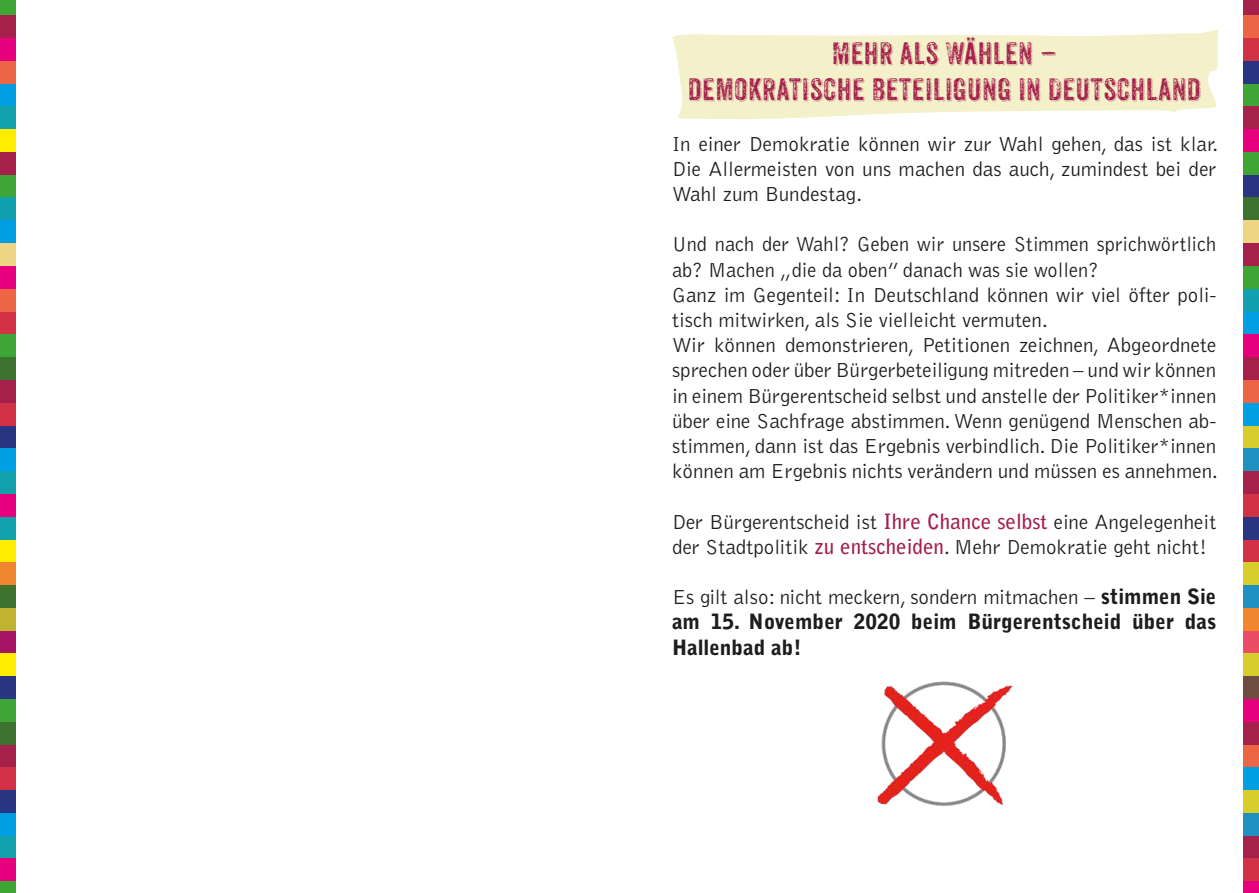
<style>
.page{position:relative;width:1259px;height:893px;background:#fff}
.page>*{position:absolute;margin:0;border:0;box-sizing:border-box;transform-origin:0 0}
.t1{font:30px/36px "Anodyne Combined";letter-spacing:.02em;color:#a5204a;text-align:center}
.t2{font:300 21px/25.2px "Bell Gothic";color:#1d1d1b}
.t3{font:900 21px/25.2px "Bell Gothic";color:#1d1d1b;text-align:justify}
.s1{font-weight:700;color:#a5204a}
.s2{font-weight:300}
</style>
<div class="page">
<div style="left:0;top:881px;width:16px;height:12px;background:#3fa535"></div>
<div style="left:0;top:334px;width:16px;height:23px;background:#3fa535"></div>
<div style="left:0;top:425px;width:16px;height:23px;background:#283583"></div>
<div style="left:0;top:380px;width:16px;height:23px;background:#a5204a"></div>
<div style="left:0;top:471px;width:16px;height:23px;background:#11a2ab"></div>
<div style="left:0;top:357px;width:16px;height:23px;background:#3d712e"></div>
<div style="left:0;top:448px;width:16px;height:23px;background:#009fe3"></div>
<div style="left:0;top:403px;width:16px;height:22px;background:#d23246"></div>
<div style="left:0;top:494px;width:16px;height:23px;background:#e6007d"></div>
<div style="left:0;top:129px;width:16px;height:23px;background:#ffed00"></div>
<div style="left:0;top:38px;width:16px;height:23px;background:#e6007d"></div>
<div style="left:0;top:84px;width:16px;height:22px;background:#009fe3"></div>
<div style="left:0;top:0;width:16px;height:15px;background:#3fa535"></div>
<div style="left:0;top:106px;width:16px;height:23px;background:#11a2ab"></div>
<div style="left:0;top:15px;width:16px;height:23px;background:#a5204a"></div>
<div style="left:0;top:61px;width:16px;height:23px;background:#ec6545"></div>
<div style="left:0;top:676px;width:16px;height:23px;background:#283583"></div>
<div style="left:0;top:585px;width:16px;height:23px;background:#3d712e"></div>
<div style="left:0;top:631px;width:16px;height:22px;background:#a51564"></div>
<div style="left:0;top:539px;width:16px;height:23px;background:#ffed00"></div>
<div style="left:0;top:653px;width:16px;height:23px;background:#ffed00"></div>
<div style="left:0;top:562px;width:16px;height:23px;background:#f0872e"></div>
<div style="left:0;top:608px;width:16px;height:23px;background:#c0b42e"></div>
<div style="left:0;top:517px;width:16px;height:22px;background:#11a2ab"></div>
<div style="left:0;top:312px;width:16px;height:22px;background:#d23246"></div>
<div style="left:0;top:220px;width:16px;height:23px;background:#009fe3"></div>
<div style="left:0;top:266px;width:16px;height:23px;background:#e6007d"></div>
<div style="left:0;top:175px;width:16px;height:23px;background:#3fa535"></div>
<div style="left:0;top:289px;width:16px;height:23px;background:#ec6545"></div>
<div style="left:0;top:198px;width:16px;height:22px;background:#11a0af"></div>
<div style="left:0;top:243px;width:16px;height:23px;background:#efd581"></div>
<div style="left:0;top:152px;width:16px;height:23px;background:#a5204a"></div>
<div style="left:0;top:699px;width:16px;height:23px;background:#3fa535"></div>
<div style="left:0;top:790px;width:16px;height:23px;background:#283583"></div>
<div style="left:0;top:744px;width:16px;height:23px;background:#a5204a"></div>
<div style="left:0;top:836px;width:16px;height:22px;background:#11a2ab"></div>
<div style="left:0;top:722px;width:16px;height:22px;background:#3d712e"></div>
<div style="left:0;top:813px;width:16px;height:23px;background:#009fe3"></div>
<div style="left:0;top:767px;width:16px;height:23px;background:#d23246"></div>
<div style="left:0;top:858px;width:16px;height:23px;background:#e6007d"></div>
<div style="left:1243px;top:881px;width:16px;height:12px;background:#e6007d"></div>
<div style="left:1243px;top:334px;width:16px;height:23px;background:#e6007d"></div>
<div style="left:1243px;top:425px;width:16px;height:23px;background:#d7ce2e"></div>
<div style="left:1243px;top:380px;width:16px;height:23px;background:#ec6545"></div>
<div style="left:1243px;top:471px;width:16px;height:23px;background:#a5204a"></div>
<div style="left:1243px;top:357px;width:16px;height:23px;background:#a5204a"></div>
<div style="left:1243px;top:448px;width:16px;height:23px;background:#1e91c0"></div>
<div style="left:1243px;top:403px;width:16px;height:22px;background:#009fe3"></div>
<div style="left:1243px;top:494px;width:16px;height:23px;background:#d23246"></div>
<div style="left:1243px;top:129px;width:16px;height:23px;background:#e6007d"></div>
<div style="left:1243px;top:38px;width:16px;height:23px;background:#d23246"></div>
<div style="left:1243px;top:84px;width:16px;height:22px;background:#3fa535"></div>
<div style="left:1243px;top:0;width:16px;height:15px;background:#a5204a"></div>
<div style="left:1243px;top:106px;width:16px;height:23px;background:#a5204a"></div>
<div style="left:1243px;top:15px;width:16px;height:23px;background:#ec6545"></div>
<div style="left:1243px;top:61px;width:16px;height:23px;background:#283583"></div>
<div style="left:1243px;top:676px;width:16px;height:23px;background:#6f4d41"></div>
<div style="left:1243px;top:585px;width:16px;height:23px;background:#1e91c0"></div>
<div style="left:1243px;top:631px;width:16px;height:22px;background:#ea4b65"></div>
<div style="left:1243px;top:539px;width:16px;height:23px;background:#d23246"></div>
<div style="left:1243px;top:653px;width:16px;height:23px;background:#d7ce2e"></div>
<div style="left:1243px;top:562px;width:16px;height:23px;background:#d7ce2e"></div>
<div style="left:1243px;top:608px;width:16px;height:23px;background:#f0872e"></div>
<div style="left:1243px;top:517px;width:16px;height:22px;background:#283583"></div>
<div style="left:1243px;top:312px;width:16px;height:22px;background:#009fe3"></div>
<div style="left:1243px;top:220px;width:16px;height:23px;background:#efd581"></div>
<div style="left:1243px;top:266px;width:16px;height:23px;background:#3fa535"></div>
<div style="left:1243px;top:175px;width:16px;height:23px;background:#283583"></div>
<div style="left:1243px;top:289px;width:16px;height:23px;background:#11a0af"></div>
<div style="left:1243px;top:198px;width:16px;height:22px;background:#3d712e"></div>
<div style="left:1243px;top:243px;width:16px;height:23px;background:#a5204a"></div>
<div style="left:1243px;top:152px;width:16px;height:23px;background:#3fa535"></div>
<div style="left:1243px;top:699px;width:16px;height:23px;background:#e6007d"></div>
<div style="left:1243px;top:790px;width:16px;height:23px;background:#d7ce2e"></div>
<div style="left:1243px;top:744px;width:16px;height:23px;background:#ec6545"></div>
<div style="left:1243px;top:836px;width:16px;height:22px;background:#a5204a"></div>
<div style="left:1243px;top:722px;width:16px;height:22px;background:#a5204a"></div>
<div style="left:1243px;top:813px;width:16px;height:23px;background:#1e91c0"></div>
<div style="left:1243px;top:767px;width:16px;height:23px;background:#009fe3"></div>
<div style="left:1243px;top:858px;width:16px;height:23px;background:#d23246"></div>
<svg style="left:672px;top:30px;width:546px;height:89px;background:#f4f2d1"></svg>
<img style="left:877px;top:681px;width:136px;height:126px">
<h1 class="t1" style="left:688px;top:36px;width:514px">MEHR ALS WÄHLEN –<br>DEMOKRATISCHE BETEILIGUNG IN DEUTSCHLAND</h1>
<p class="t2" style="left:672px;top:132px;width:547px;text-align:justify">In einer Demokratie können wir zur Wahl gehen, das ist klar.<br>Die Allermeisten von uns machen das auch, zumindest bei der Wahl zum Bundestag.</p>
<p class="t2" style="left:672px;top:232px;width:547px">Und nach der Wahl? Geben wir unsere Stimmen sprichwörtlich ab? Machen „die da oben” danach was sie wollen?<br>Ganz im Gegenteil: In Deutschland können wir viel öfter poli&shy;tisch mitwirken, als Sie vielleicht vermuten.<br>Wir können demonstrieren, Petitionen zeichnen, Abgeordnete sprechen oder über Bürgerbeteiligung mitreden – und wir können in einem Bürgerentscheid selbst und anstelle der Politiker*innen über eine Sachfrage abstimmen. Wenn genügend Menschen ab&shy;stimmen, dann ist das Ergebnis verbindlich. Die Politiker*innen können am Ergebnis nichts verändern und müssen es annehmen.</p>
<p class="t2" style="left:672px;top:510px;width:546px">Der Bürgerentscheid ist <span class="s1">Ihre Chance selbst</span> eine Angelegenheit der Stadtpolitik <span class="s1">zu entscheiden</span>. Mehr Demokratie geht nicht!</p>
<p class="t3" style="left:672px;top:584px;width:546px"><span class="s2">Es gilt also: nicht meckern, sondern mitmachen –</span> stimmen Sie am 15. November 2020 beim Bürgerentscheid über das Hallenbad ab!</p>
</div>
